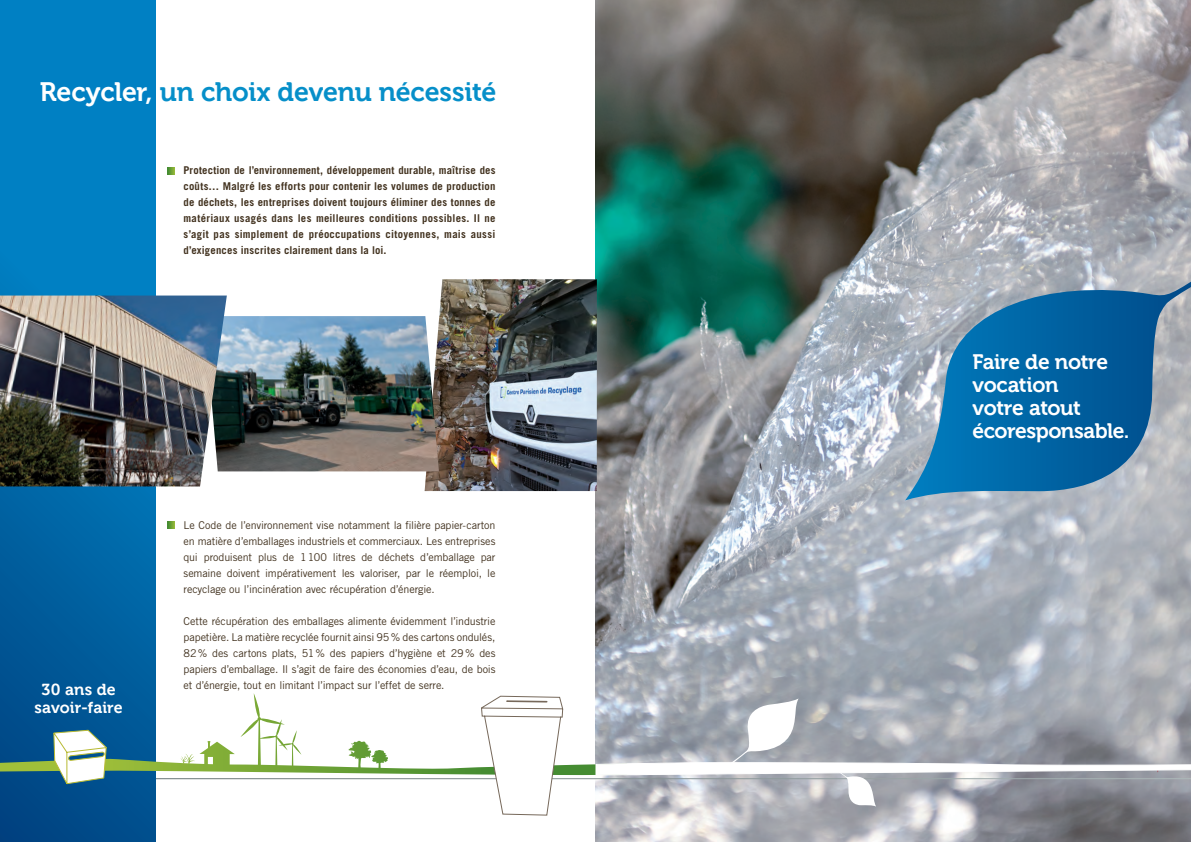
<style>
.page{position:relative;width:1191px;height:842px;background:#fff}
.page>*{position:absolute;margin:0;border:0;box-sizing:border-box;transform-origin:0 0}
.t1{font:26.8px "Museo 700";letter-spacing:-.005em;color:#068fc9}
.t2{font:21px/23px "Museo 700";letter-spacing:-.02em;color:#fff}
.t3{font:16px/18px "Museo 700";letter-spacing:.005em;color:#fff;text-align:center}
.t4{font:10.8px/16px "Trade Gothic";letter-spacing:-.01em;color:#42321f;text-align:justify}
.t5{font:700 10.8px/16px "Trade Gothic";letter-spacing:.02em;color:#42321f;text-align:justify}
.s1{color:#fff}
</style>
<div class="page">
<svg style="left:0;top:0;width:156px;height:842px;background:#0070b2"></svg>
<img style="left:595px;top:0;width:596px;height:842px">
<img style="left:424px;top:279px;width:173px;height:212px">
<svg style="left:168px;top:167px;width:7px;height:7px"></svg>
<svg style="left:168px;top:521px;width:7px;height:7px"></svg>
<img style="left:227px;top:316px;width:212px;height:155px">
<img style="left:0;top:296px;width:227px;height:190px">
<svg style="left:905px;top:281px;width:286px;height:219px;background:#4584ae"></svg>
<svg style="left:0;top:696px;width:1191px;height:119px"></svg>
<p class="t1" style="left:40px;top:77px;width:458px"><span class="s1">Recycler,</span> un choix devenu nécessité</p>
<p class="t5" style="left:184px;top:162px;width:313px">Protection de l’environnement, développement durable, maîtrise des coûts… Malgré les efforts pour contenir les volumes de production de déchets, les entreprises doivent toujours éliminer des tonnes de matériaux usagés dans les meilleures conditions possibles. Il ne s’agit pas simplement de préoccupations citoyennes, mais aussi d’exigences inscrites clairement dans la loi.</p>
<p class="t3" style="left:34px;top:681px;width:90px">30 ans de savoir-faire</p>
<p class="t4" style="left:184px;top:517px;width:313px">Le Code de l’environnement vise notamment la filière papier-carton en matière d’emballages industriels et commerciaux. Les entreprises qui produisent plus de 1100 litres de déchets d’emballage par semaine doivent impérativement les valoriser, par le réemploi, le recyclage ou l’incinération avec récupération d’énergie.</p>
<p class="t4" style="left:184px;top:613px;width:313px">Cette récupération des emballages alimente évidemment l’industrie papetière. La matière recyclée fournit ainsi 95% des cartons ondulés, 82% des cartons plats, 51% des papiers d’hygiène et 29% des papiers d’emballage. Il s’agit de faire des économies d’eau, de bois et d’énergie, tout en limitant l’impact sur l’effet de serre.</p>
<p class="t2" style="left:972px;top:350px;width:158px">Faire de notre vocation<br>votre atout écoresponsable.</p>
</div>
